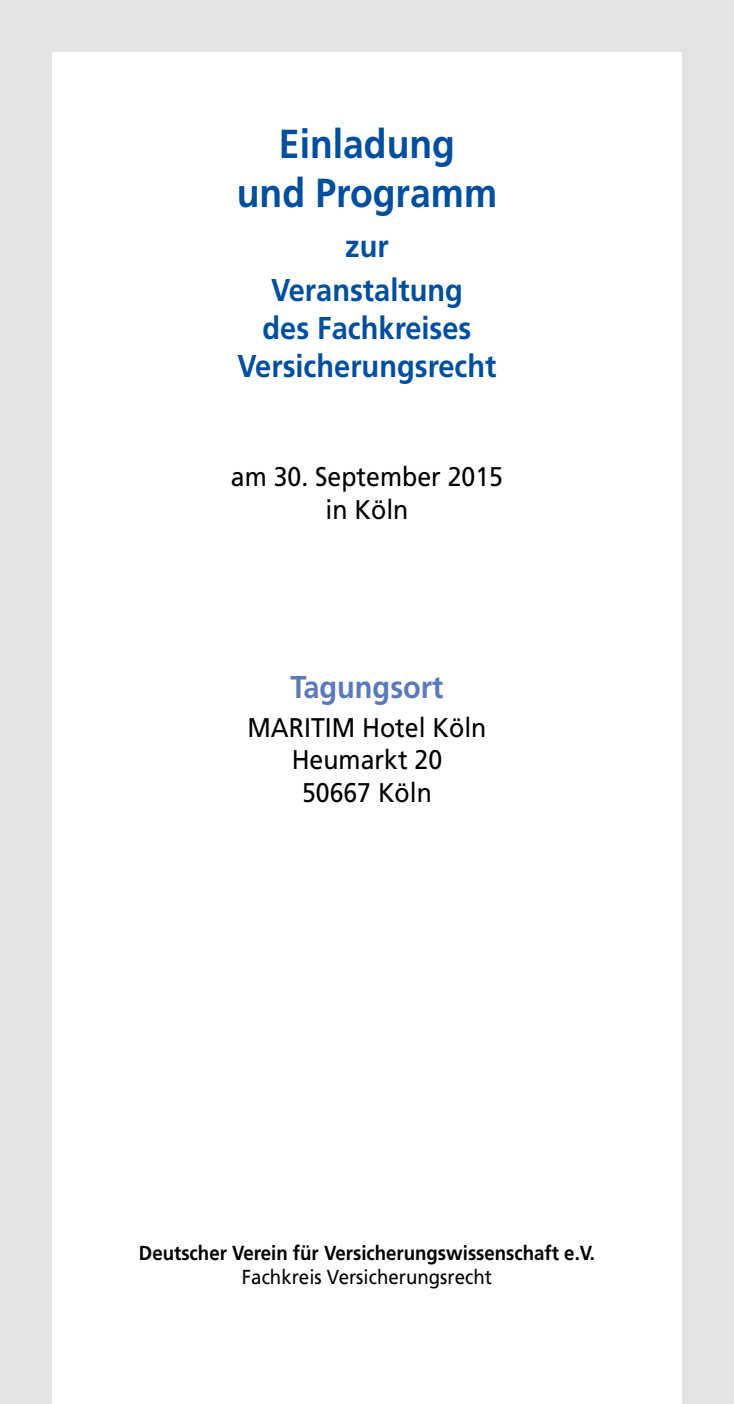
<style>
.page{position:relative;width:734px;height:1404px;background:#fff}
.page>*{position:absolute;margin:0;border:0;box-sizing:border-box;transform-origin:0 0}
.t1{font:700 40.5px/48.6px "Frutiger LT Pro";color:#004e9e;text-align:center;scale:.92 1}
.t2{font:700 31.5px/44.1px "Frutiger LT Pro";color:#004e9e;text-align:center;scale:.92 1}
.t3{font:700 31.5px "Frutiger LT Pro";color:#5a7abc;scale:.92 1}
.t4{font:27px/32.4px "Frutiger LT Pro";color:#000;text-align:center;scale:.92 1}
.t5{font:700 20.25px "Frutiger LT Pro";color:#000;scale:.92 1}
.t6{font:20.25px "Frutiger LT Pro";color:#000;scale:.92 1}
</style>
<div class="page">
<div style="left:0;top:0;width:51px;height:1403px;background:#e3e3e3"></div>
<div style="left:682px;top:0;width:51px;height:1403px;background:#e3e3e3"></div>
<div style="left:0;top:0;width:733px;height:51px;background:#e3e3e3"></div>
<h1 class="t1" style="left:237px;top:120px;width:284px">Einladung<br>und Programm</h1>
<p class="t2" style="left:271px;top:224px;width:210px">zur<br>Veranstaltung</p>
<p class="t2" style="left:237px;top:309px;width:283px;line-height:37.8px">des Fachkreises<br>Versicherungsrecht</p>
<p class="t4" style="left:231px;top:460px;width:297px">am 30. September 2015 in Köln</p>
<p class="t3" style="left:290px;top:668px;width:168px">Tagungsort</p>
<p class="t4" style="left:247px;top:711px;width:261px">MARITIM Hotel Köln<br>Heumarkt 20<br>50667 Köln</p>
<p class="t5" style="left:139px;top:1240px;width:497px">Deutscher Verein für Versicherungswissenschaft e.V.</p>
<p class="t6" style="left:242px;top:1264px;width:273px">Fachkreis Versicherungsrecht</p>
</div>
